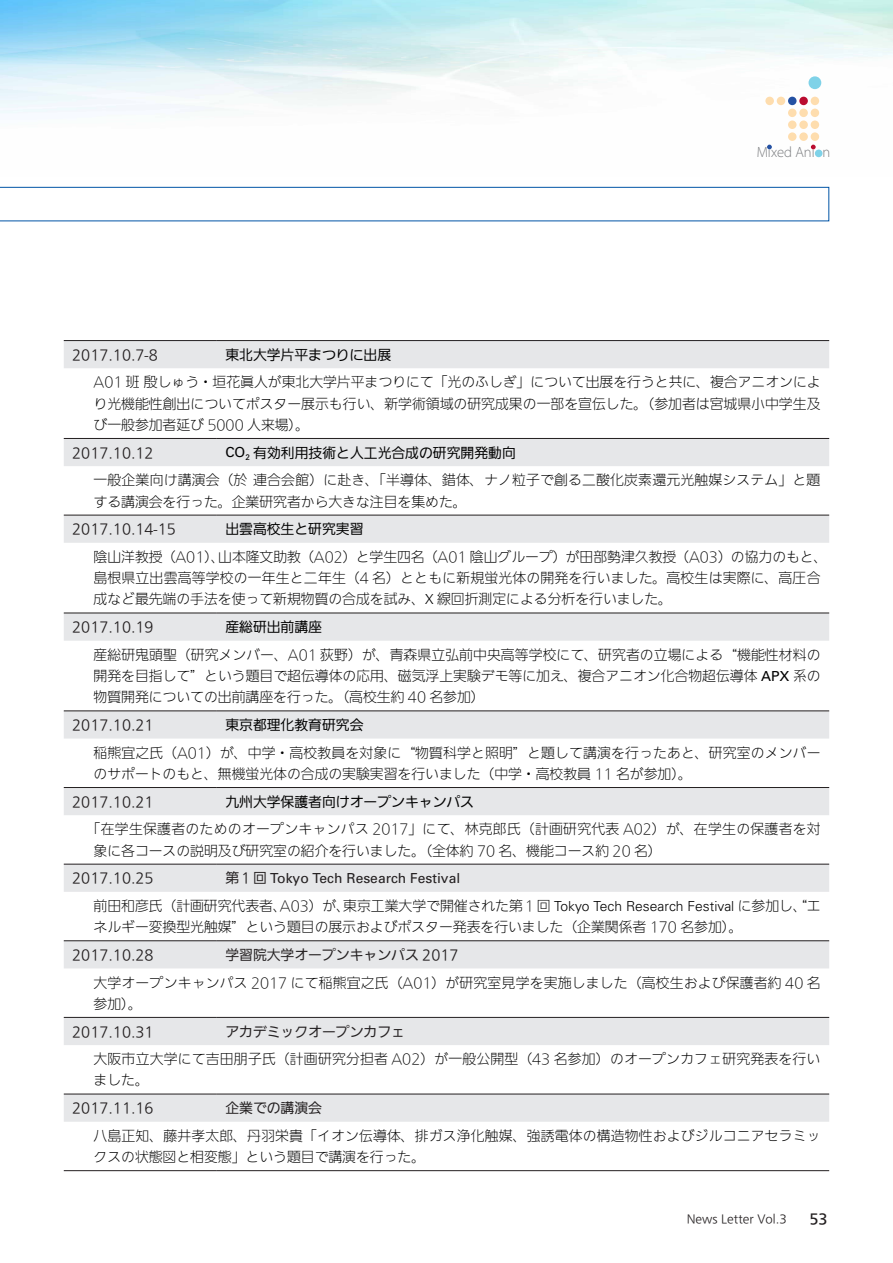
<style>
.page{position:relative;width:893px;height:1263px;background:#fff}
.page>*{position:absolute;margin:0;border:0;box-sizing:border-box;transform-origin:0 0}
.t1{font:300 semi-expanded 14.85px "Myriad Pro";letter-spacing:.005em;color:#76787b;scale:.89 1}
.t2{font:300 13.8px/21.3px "Iwa UD Go Dsp Pro";color:#000}
.t3{font:100 13.8px "Iwa UD Go Dsp Pro";color:#231f20}
.t4{font:100 13.8px "Iwa UD Go Dsp Pro";color:#000}
.t5{font:13.8px "Univers";color:#231f20}
.t6{font:500 13.8px "Iwa UD Go Hon Pro";color:#231f20}
.t7{font:100 11.1px "Iwa UD Go Hon Pro";color:#231f20}
.s1{font-family:"Univers";font-weight:400}
.s2{font-weight:100}
.s3{font-family:"Univers"}
.s4{font-family:"Iwa UD Go Dsp Pro";font-weight:100}
</style>
<div class="page">
<img style="left:0;top:0;width:893px;height:158px">
<div style="left:808px;top:76px;width:13px;height:13px;background:#7fd2e8;border-radius:50%"></div>
<div style="left:811px;top:97px;width:8px;height:8px;background:#feddae;border-radius:50%"></div>
<div style="left:799px;top:97px;width:9px;height:8px;background:#ba0c30;border-radius:50%"></div>
<div style="left:788px;top:97px;width:8px;height:8px;background:#2451a3;border-radius:50%"></div>
<div style="left:777px;top:97px;width:8px;height:8px;background:#feddae;border-radius:50%"></div>
<div style="left:765px;top:97px;width:9px;height:8px;background:#feddae;border-radius:50%"></div>
<div style="left:811px;top:109px;width:8px;height:8px;background:#feddae;border-radius:50%"></div>
<div style="left:799px;top:109px;width:9px;height:8px;background:#feddae;border-radius:50%"></div>
<div style="left:788px;top:109px;width:8px;height:8px;background:#feddae;border-radius:50%"></div>
<div style="left:811px;top:120px;width:8px;height:9px;background:#feddae;border-radius:50%"></div>
<div style="left:799px;top:120px;width:9px;height:9px;background:#feddae;border-radius:50%"></div>
<div style="left:788px;top:120px;width:8px;height:9px;background:#feddae;border-radius:50%"></div>
<div style="left:811px;top:132px;width:8px;height:9px;background:#feddae;border-radius:50%"></div>
<div style="left:799px;top:132px;width:9px;height:9px;background:#feddae;border-radius:50%"></div>
<div style="left:788px;top:132px;width:8px;height:9px;background:#feddae;border-radius:50%"></div>
<svg style="left:767px;top:145px;width:5px;height:4px"></svg>
<svg style="left:811px;top:145px;width:5px;height:4px"></svg>
<div style="left:815px;top:150px;width:7px;height:7px;background:#7fd2e8;border-radius:50%"></div>
<svg style="left:0;top:187px;width:829px;height:34px"></svg>
<div style="left:64px;top:341px;width:765px;height:27px;background:#e6e7e9"></div>
<div style="left:64px;top:439px;width:765px;height:27px;background:#e6e7e9"></div>
<div style="left:64px;top:516px;width:765px;height:27px;background:#e6e7e9"></div>
<div style="left:64px;top:614px;width:765px;height:27px;background:#e6e7e9"></div>
<div style="left:64px;top:711px;width:765px;height:27px;background:#e6e7e9"></div>
<div style="left:64px;top:788px;width:765px;height:27px;background:#e6e7e9"></div>
<div style="left:64px;top:865px;width:765px;height:27px;background:#e6e7e9"></div>
<div style="left:64px;top:941px;width:765px;height:27px;background:#e6e7e9"></div>
<div style="left:64px;top:1018px;width:765px;height:27px;background:#e6e7e9"></div>
<div style="left:64px;top:1095px;width:765px;height:27px;background:#e6e7e9"></div>
<hr style="left:64px;top:515px;width:153px;height:1px;background:#231f20">
<hr style="left:217px;top:515px;width:612px;height:1px;background:#231f20">
<hr style="left:64px;top:340px;width:153px;height:1px;background:#231f20">
<hr style="left:217px;top:340px;width:612px;height:1px;background:#231f20">
<hr style="left:64px;top:613px;width:153px;height:1px;background:#231f20">
<hr style="left:217px;top:613px;width:612px;height:1px;background:#231f20">
<hr style="left:64px;top:787px;width:153px;height:1px;background:#231f20">
<hr style="left:217px;top:787px;width:612px;height:1px;background:#231f20">
<hr style="left:64px;top:940px;width:153px;height:1px;background:#231f20">
<hr style="left:217px;top:940px;width:612px;height:1px;background:#231f20">
<hr style="left:64px;top:1170px;width:153px;height:1px;background:#231f20">
<hr style="left:217px;top:1170px;width:612px;height:1px;background:#231f20">
<hr style="left:64px;top:438px;width:153px;height:1px;background:#231f20">
<hr style="left:217px;top:438px;width:612px;height:1px;background:#231f20">
<hr style="left:64px;top:710px;width:153px;height:1px;background:#231f20">
<hr style="left:217px;top:710px;width:612px;height:1px;background:#231f20">
<hr style="left:64px;top:864px;width:153px;height:1px;background:#231f20">
<hr style="left:217px;top:864px;width:612px;height:1px;background:#231f20">
<hr style="left:64px;top:1017px;width:153px;height:1px;background:#231f20">
<hr style="left:217px;top:1017px;width:612px;height:1px;background:#231f20">
<hr style="left:64px;top:1094px;width:153px;height:1px;background:#231f20">
<hr style="left:217px;top:1094px;width:612px;height:1px;background:#231f20">
<p class="t1" style="left:757px;top:143px;width:84px">Mixed Ani n</p>
<p class="t3" style="left:72px;top:345px;width:87px">2017.10.7-8</p>
<p class="t4" style="left:225px;top:345px;width:167px">東北大学片平まつりに出展</p>
<p class="t2" style="left:94px;top:372px;width:729px;text-align:justify">A01 班 殷しゅう・垣花眞人が東北大学片平まつりにて「光のふしぎ」について出展を行うと共に、複合アニオンにより光機能性創出についてポスター展示も行い、新学術領域の研究成果の一部を宣伝した。（参加者は宮城県小中学生及び一般参加者延び 5000 人来場）。</p>
<p class="t3" style="left:72px;top:443px;width:83px">2017.10.12</p>
<p class="t2" style="left:94px;top:439px;width:728px;line-height:27.8px;text-indent:132px"><span class="s1">CO</span><sub>2</sub> <span class="s2">有効利用技術と人工光合成の研究開発動向<br></span>一般企業向け講演会（於 連合会館）に赴き、「半導体、錯体、ナノ粒子で創る二酸化炭素還元光触媒システム」と題</p>
<p class="t2" style="left:94px;top:491px;width:375px">する講演会を行った。企業研究者から大きな注目を集めた。</p>
<p class="t3" style="left:72px;top:519px;width:105px">2017.10.14-15</p>
<p class="t4" style="left:225px;top:519px;width:140px">出雲高校生と研究実習</p>
<p class="t2" style="left:94px;top:547px;width:735px">陰山洋教授（A01）、山本隆文助教（A02）と学生四名（A01 陰山グループ）が田部勢津久教授（A03）の協力のもと、島根県立出雲高等学校の一年生と二年生（4 名）とともに新規蛍光体の開発を行いました。高校生は実際に、高圧合成など最先端の手法を使って新規物質の合成を試み、<span class="s3">X</span> 線回折測定による分析を行いました。</p>
<p class="t3" style="left:72px;top:617px;width:83px">2017.10.19</p>
<p class="t4" style="left:225px;top:617px;width:98px">産総研出前講座</p>
<p class="t2" style="left:94px;top:644px;width:729px;text-align:justify">産総研鬼頭聖（研究メンバー、A01 荻野）が、青森県立弘前中央高等学校にて、研究者の立場による“機能性材料の開発を目指して”という題目で超伝導体の応用、磁気浮上実験デモ等に加え、複合アニオン化合物超伝導体 <span class="s1">APX</span> 系の物質開発についての出前講座を行った。（高校生約 40 名参加）</p>
<p class="t3" style="left:72px;top:715px;width:83px">2017.10.21</p>
<p class="t4" style="left:225px;top:715px;width:140px">東京都理化教育研究会</p>
<p class="t2" style="left:94px;top:742px;width:728px">稲熊宜之氏（A01）が、中学・高校教員を対象に“物質科学と照明”と題して講演を行ったあと、研究室のメンバーのサポートのもと、無機蛍光体の合成の実験実習を行いました（中学・高校教員 11 名が参加）。</p>
<p class="t3" style="left:72px;top:792px;width:83px">2017.10.21</p>
<p class="t4" style="left:225px;top:792px;width:250px">九州大学保護者向けオープンキャンパス</p>
<p class="t2" style="left:94px;top:819px;width:729px;text-indent:-7px">「在学生保護者のためのオープンキャンパス 2017」にて、林克郎氏（計画研究代表 A02）が、在学生の保護者を対象に各コースの説明及び研究室の紹介を行いました。（全体約 70 名、機能コース約 20 名）</p>
<p class="t3" style="left:72px;top:868px;width:83px">2017.10.25</p>
<p class="t5" style="left:225px;top:869px;width:236px"><span class="s4">第１回</span> Tokyo Tech Research Festival</p>
<p class="t2" style="left:94px;top:896px;width:729px">前田和彦氏（計画研究代表者、A03）が、東京工業大学で開催された第１回 <span class="s3">Tokyo Tech Research Festival</span> に参加し、“エネルギー変換型光触媒”という題目の展示およびポスター発表を行いました（企業関係者 170 名参加）。</p>
<p class="t3" style="left:72px;top:945px;width:83px">2017.10.28</p>
<p class="t3" style="left:225px;top:945px;width:235px">学習院大学オープンキャンパス 2017</p>
<p class="t2" style="left:94px;top:972px;width:729px">大学オープンキャンパス 2017 にて稲熊宜之氏（A01）が研究室見学を実施しました（高校生および保護者約 40 名参加）。</p>
<p class="t3" style="left:72px;top:1022px;width:83px">2017.10.31</p>
<p class="t3" style="left:225px;top:1022px;width:181px">アカデミックオープンカフェ</p>
<p class="t2" style="left:94px;top:1049px;width:728px">大阪市立大学にて吉田朋子氏（計画研究分担者 A02）が一般公開型（43 名参加）のオープンカフェ研究発表を行いました。</p>
<p class="t3" style="left:72px;top:1098px;width:83px">2017.11.16</p>
<p class="t3" style="left:225px;top:1098px;width:98px">企業での講演会</p>
<p class="t2" style="left:94px;top:1125px;width:728px">八島正知、藤井孝太郎、丹羽栄貴「イオン伝導体、排ガス浄化触媒、強誘電体の構造物性およびジルコニアセラミックスの状態図と相変態」という題目で講演を行った。</p>
<p class="t7" style="left:687px;top:1211px;width:101px">News Letter Vol.3</p>
<p class="t6" style="left:809px;top:1209px;width:20px">53</p>
</div>
